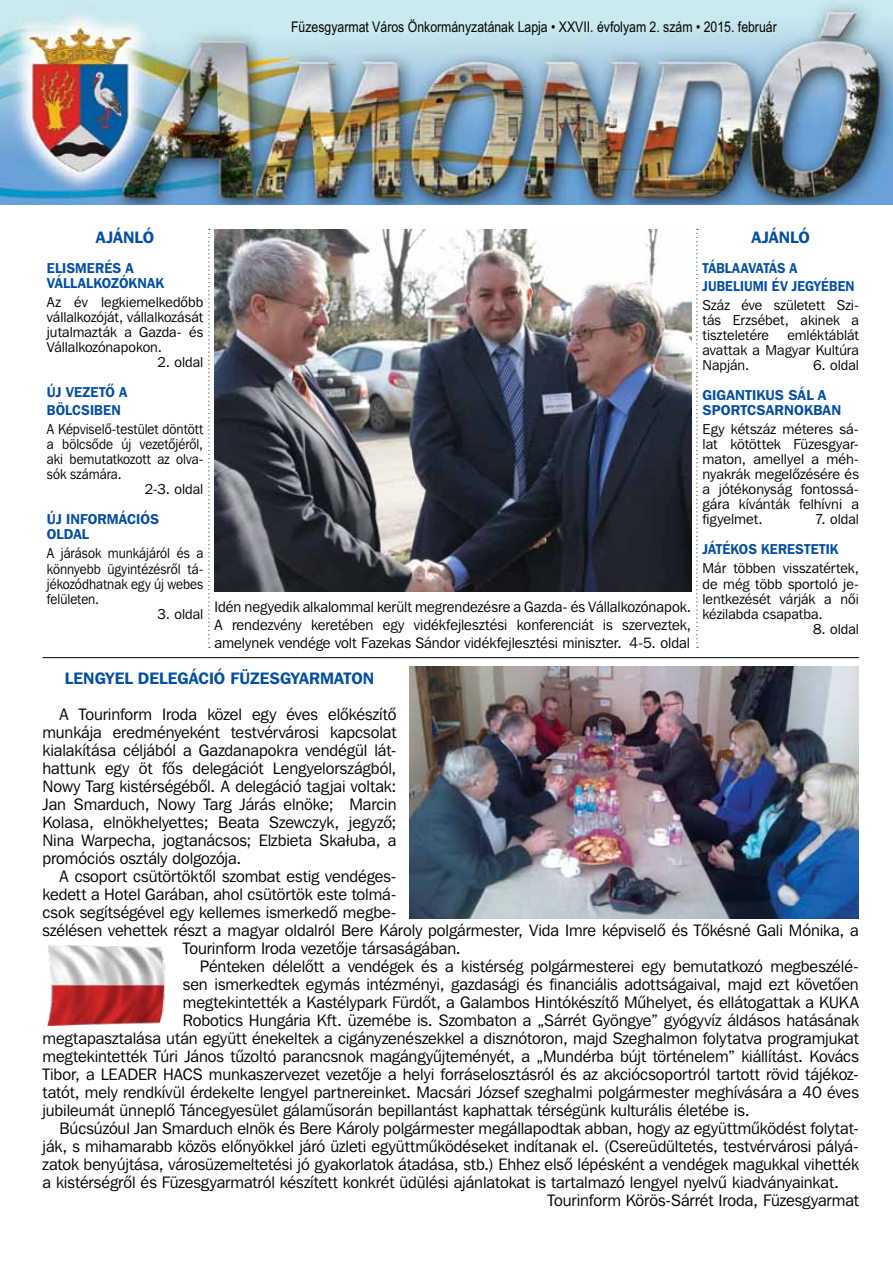
<style>
.page{position:relative;width:893px;height:1263px;background:#fff}
.page>*{position:absolute;margin:0;border:0;box-sizing:border-box;transform-origin:0 0}
.t1{font:16.5px/18px "Franklin Gothic Bk HU Book";letter-spacing:-.005em;color:#000;text-align:justify}
.t2{font:16.5px "Franklin Gothic Demi HU Demi";color:#034ea2}
.t3{font:15px/18px "Franklin Gothic Bk HU Book";color:#000;text-align:justify}
.t4{font:14.7px "Arial HU";color:#000;scale:.83 1}
.t5{font:14.25px/15px "Franklin Gothic Bk HU Book";color:#000;text-align:justify}
.t6{font:14.25px/15px "Franklin Gothic Bk HU Book";color:#000;text-align:justify;scale:.93 1}
.t7{font:14.25px/15px "Franklin Gothic Demi HU Demi";letter-spacing:.01em;color:#034ea2}
.t8{font:14.25px/15px "Franklin Gothic Demi HU Demi";letter-spacing:.01em;color:#034ea2;scale:.96 1}
.t9{font:14.25px/18px "Franklin Gothic Demi HU Demi";letter-spacing:.01em;color:#034ea2;scale:.92 1}
.t10{font:14.25px "Franklin Gothic Demi HU Demi";letter-spacing:.01em;color:#034ea2;scale:.95 1}
</style>
<div class="page">
<img style="left:0;top:0;width:893px;height:204px">
<img style="left:214px;top:230px;width:477px;height:361px">
<svg style="left:208px;top:229px;width:2px;height:419px"></svg>
<svg style="left:696px;top:229px;width:2px;height:419px"></svg>
<hr style="left:43px;top:657px;width:816px;height:1px;background:#000">
<img style="left:409px;top:666px;width:450px;height:252px">
<img style="left:47px;top:945px;width:119px;height:81px">
<p class="t4" style="left:291px;top:19px;width:587px">Füzesgyarmat Város Önkormányzatának Lapja • XXVII. évfolyam 2. szám • 2015. február</p>
<p class="t2" style="left:96px;top:226px;width:60px">AJÁNLÓ</p>
<p class="t8" style="left:47px;top:260px;width:124px">ELISMERÉS A<br>VÁLLALKOZÓKNAK</p>
<p class="t5" style="left:47px;top:294px;width:158px">Az év legkiemelkedôbb vállalkozóját, vállalkozását jutalmazták a Gazda- és Vállalkozónapokon.</p>
<p class="t5" style="left:158px;top:354px;width:47px">2. oldal</p>
<p class="t8" style="left:47px;top:383px;width:85px;line-height:18px">ÚJ VEZETÔ A<br>BÖLCSIBEN</p>
<p class="t6" style="left:47px;top:421px;width:170px">A Képviselô-testület döntött</p>
<p class="t6" style="left:47px;top:436px;width:170px">a bölcsôde új vezetôjérôl,</p>
<p class="t6" style="left:47px;top:451px;width:170px">aki bemutatkozott az olva-</p>
<p class="t6" style="left:47px;top:466px;width:82px">sók számára.</p>
<p class="t5" style="left:145px;top:481px;width:60px">2-3. oldal</p>
<p class="t7" style="left:47px;top:511px;width:114px">ÚJ INFORMÁCIÓS<br>OLDAL</p>
<p class="t6" style="left:47px;top:546px;width:170px">A járások munkájáról és a könnyebb ügyintézésrôl tá&shy;jékozódhatnak egy új webes felületen.</p>
<p class="t5" style="left:158px;top:606px;width:47px">3. oldal</p>
<p class="t3" style="left:214px;top:598px;width:478px">Idén negyedik alkalommal került megrendezésre a Gazda- és Vállalkozónapok.<br>A rendezvény keretében egy vidékfejlesztési konferenciát is szerveztek, amelynek vendége volt Fazekas Sándor vidékfejlesztési miniszter. 4-5. oldal</p>
<p class="t2" style="left:751px;top:226px;width:60px">AJÁNLÓ</p>
<p class="t9" style="left:702px;top:258px;width:167px">TÁBLAAVATÁS A<br>JUBELIUMI ÉV JEGYÉBEN</p>
<p class="t5" style="left:702px;top:297px;width:158px">Száz éve született Szi&shy;tás Erzsébet, akinek a tiszteletére</p>
<p class="t5" style="left:702px;top:327px;width:158px;text-indent:85px">emléktáblát avattak a Magyar Kultúra Napján.</p>
<p class="t5" style="left:813px;top:357px;width:47px">6. oldal</p>
<p class="t7" style="left:702px;top:387px;width:140px">GIGANTIKUS SÁL A<br>SPORTCSARNOKBAN</p>
<p class="t5" style="left:702px;top:421px;width:158px">Egy kétszáz méteres sá&shy;lat kötöttek Füzesgyar&shy;maton, amellyel a méh&shy;nyakrák megelôzésére és a jótékonyság fontossá&shy;gára kívánták felhívni a figyelmet.</p>
<p class="t5" style="left:815px;top:511px;width:46px">7. oldal</p>
<p class="t10" style="left:702px;top:540px;width:145px">JÁTÉKOS KERESTETIK</p>
<p class="t5" style="left:702px;top:561px;width:158px">Már többen visszatértek, de még több sportoló je&shy;lentkezését várják a nôi kézilabda csapatba.</p>
<p class="t5" style="left:813px;top:621px;width:47px">8. oldal</p>
<p class="t2" style="left:65px;top:668px;width:311px">LE NGYEL DELEGÁCIÓ FÜZESGYARMATON</p>
<p class="t1" style="left:42px;top:705px;width:356px;text-indent:17px">A Tourinform Iroda közel egy éves elôkészítô munkája eredményeként testvérvárosi kapcsolat kialakítása céljából a Gazdanapokra vendégül lát&shy;hattunk egy öt fôs delegációt Lengyelországból, Nowy Targ kistérségébôl. A delegáció tagjai voltak:<br>Jan Smarduch, Nowy Targ Járás elnöke; Marcin Kolasa, elnökhelyettes; Beata Szewczyk, jegyzô; Nina Warpecha, jogtanácsos; Elzbieta Skałuba, a promóciós osztály dolgozója.</p>
<p class="t1" style="left:60px;top:867px;width:339px">A csoport csütörtöktôl szombat estig vendéges-</p>
<p class="t1" style="left:42px;top:885px;width:356px">kedett a Hotel Garában, ahol csütörtök este tolmá-</p>
<p class="t1" style="left:42px;top:903px;width:356px">csok segítségével egy kellemes ismerkedô megbe-</p>
<p class="t1" style="left:42px;top:921px;width:818px">szélésen vehettek részt a magyar oldalról Bere Károly polgármester, Vida Imre képviselô és Tôkésné Gali Mónika, a</p>
<p class="t1" style="left:183px;top:939px;width:280px">Tourinform Iroda vezetôje társaságában.</p>
<p class="t1" style="left:200px;top:957px;width:661px">Pénteken délelôtt a vendégek és a kistérség polgármesterei egy bemutatkozó megbeszélé-</p>
<p class="t1" style="left:183px;top:975px;width:677px">sen ismerkedtek egymás intézményi, gazdasági és financiális adottságaival, majd ezt követôen</p>
<p class="t1" style="left:183px;top:993px;width:677px">megtekintették a Kastélypark Fürdôt, a Galambos Hintókészítô Mûhelyet, és ellátogattak a KUKA</p>
<p class="t1" style="left:183px;top:1011px;width:678px">Robotics Hungária Kft. üzemébe is. Szombaton a „Sárrét Gyöngye” gyógyvíz áldásos hatásának</p>
<p class="t1" style="left:42px;top:1029px;width:818px">megtapasztalása után együtt énekeltek a cigányzenészekkel a disznótoron, majd Szeghalmon folytatva programjukat</p>
<p class="t1" style="left:42px;top:1047px;width:818px">megtekintették Túri János tûzoltó parancsnok magángyûjteményét, a „Mundérba bújt történelem” kiállítást. Kovács</p>
<p class="t1" style="left:42px;top:1065px;width:818px">Tibor, a LEADER HACS munkaszervezet vezetôje a helyi forráselosztásról és az akciócsoportról tartott rövid tájékoz-</p>
<p class="t1" style="left:42px;top:1083px;width:818px">tatót, mely rendkívül érdekelte lengyel partnereinket. Macsári József szeghalmi polgármester meghívására a 40 éves</p>
<p class="t1" style="left:42px;top:1101px;width:709px">jubileumát ünneplô Táncegyesület gálamûsorán bepillantást kaphattak térségünk kulturális életébe is.</p>
<p class="t1" style="left:60px;top:1119px;width:801px">Búcsúzóul Jan Smarduch elnök és Bere Károly polgármester megállapodtak abban, hogy az együttmûködést folytat-</p>
<p class="t1" style="left:43px;top:1137px;width:818px">ják, s mihamarabb közös elônyökkel járó üzleti együttmûködéseket indítanak el. (Csereüdültetés, testvérvárosi pályá-</p>
<p class="t1" style="left:43px;top:1155px;width:818px">zatok benyújtása, városüzemeltetési jó gyakorlatok átadása, stb.) Ehhez elsô lépésként a vendégek magukkal vihették</p>
<p class="t1" style="left:43px;top:1173px;width:798px">a kistérségrôl és Füzesgyarmatról készített konkrét üdülési ajánlatokat is tartalmazó lengyel nyelvû kiadványainkat.</p>
<p class="t1" style="left:548px;top:1191px;width:313px">Tourinform Körös-Sárrét Iroda, Füzesgyarmat</p>
</div>
